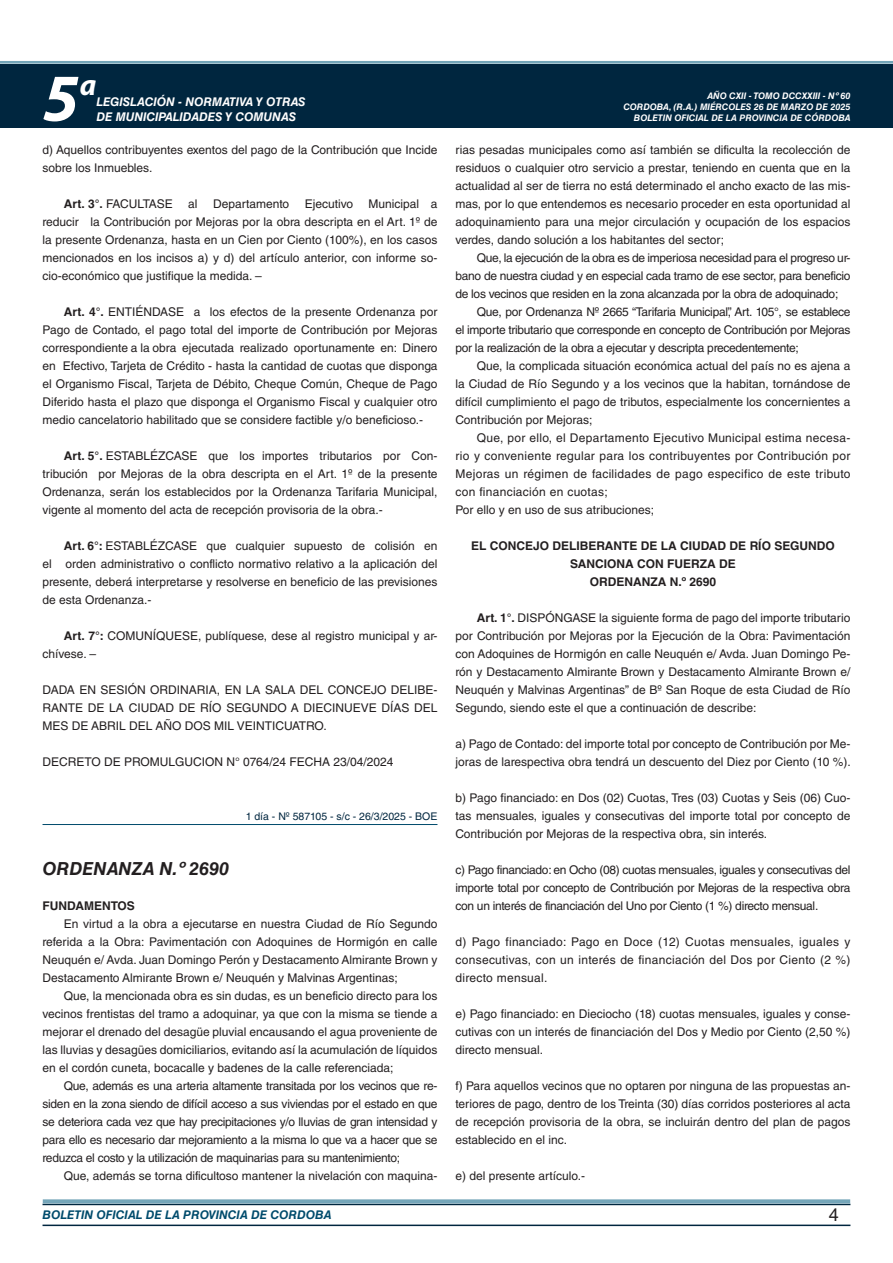
<style>
.page{position:relative;width:893px;height:1263px;background:#fff}
.page>*{position:absolute;margin:0;border:0;box-sizing:border-box;transform-origin:0 0}
.t1{font:italic 700 67.5px "Myriad Pro";color:#fff}
.t2{font:italic 700 30px "Myriad Pro";color:#fff}
.NOMBRE_DE_MINISTERIO{font:italic 700 18px "Helvetica LT Std";color:#231f20}
.t3{font:18px "Helvetica LT Std";color:#231f20}
.TEXTO_BASE{font:12px/18px "Helvetica LT Std";color:#231f20;text-align:justify}
.RESUELVE{font:700 12px "Helvetica LT Std";color:#231f20}
.t4{font:italic 700 12px "Helvetica LT Std";color:#fff}
.t5{font:italic 700 12px "Helvetica LT Std";color:#004b6c}
.TEXTO_BASE-2{font:12px "Helvetica LT Std";letter-spacing:-.025em;color:#231f20}
.TEXTO_BASE-3{font:700 12px "Helvetica LT Std";color:#231f20}
.FECHA_DE_VENCIMIENTO{font:10.5px "Helvetica LT Std";color:#00263f}
.t6{font:italic 700 9px/10.8px "Helvetica LT Std";color:#fff;text-align:right}
.s1{font-weight:700}
</style>
<div class="page">
<div style="left:0;top:61px;width:893px;height:6px;background:#fff;opacity:.75"></div>
<div style="left:0;top:64px;width:893px;height:64px;background:#00263f"></div>
<hr style="left:43px;top:1224px;width:807px;height:2px;background:#00263f">
<div style="left:42px;top:1198px;width:809px;height:8px;background:#fff;opacity:.75"></div>
<hr style="left:43px;top:824px;width:394px;height:1px;background:#004b6c">
<h1 class="t1" style="left:43px;top:54px;width:38px">5</h1>
<h2 class="t2" style="left:80px;top:66px;width:18px">a</h2>
<p class="t4" style="left:96px;top:95px;width:211px">LEGISLACIÓN - NORMATIVA Y OTRAS</p>
<p class="t4" style="left:96px;top:109px;width:201px">DE MUNICIPALIDADES Y COMUNAS</p>
<p class="TEXTO_BASE" style="left:43px;top:141px;width:396px">d) Aquellos contribuyentes exentos del pago de la Contribución que Incide sobre los Inmuebles.</p>
<p class="TEXTO_BASE-2" style="left:64px;top:197px;width:110px"><span class="s1">Art. 3°.</span> FACULTASE</p>
<p class="TEXTO_BASE" style="left:188px;top:195px;width:11px">al</p>
<p class="TEXTO_BASE" style="left:213px;top:195px;width:78px">Departamento</p>
<p class="TEXTO_BASE" style="left:305px;top:195px;width:50px">Ejecutivo</p>
<p class="TEXTO_BASE" style="left:43px;top:195px;width:396px;text-indent:326px">Municipal a reducir la Contribución por Mejoras por la obra descripta en el Art. 1º de la presente Ordenanza, hasta en un Cien por Ciento (100%), en los casos mencionados en los incisos a) y d) del artículo anterior, con informe so&shy;cio-económico que justifique la medida. –</p>
<p class="TEXTO_BASE" style="left:43px;top:303px;width:396px;text-indent:21px"><span class="s1">Art. 4°.</span> ENTIÉNDASE a los efectos de la presente Ordenanza por Pago de Contado, el pago total del importe de Contribución por Mejoras correspondiente a la obra ejecutada realizado oportunamente en: Dinero en Efectivo, Tarjeta de Crédito - hasta la cantidad de cuotas que disponga el Organismo Fiscal, Tarjeta de Débito, Cheque Común, Cheque de Pago Diferido hasta el plazo que disponga el Organismo Fiscal y cualquier otro medio cancelatorio habilitado que se considere factible y/o beneficioso.-</p>
<p class="TEXTO_BASE" style="left:43px;top:447px;width:396px;text-indent:21px"><span class="s1">Art. 5°.</span> ESTABLÉZCASE que los importes tributarios por Con&shy;tribución por Mejoras de la obra descripta en el Art. 1º de la presente Ordenanza, serán los establecidos por la Ordenanza Tarifaria Municipal, vigente al momento del acta de recepción provisoria de la obra.-</p>
<p class="TEXTO_BASE" style="left:43px;top:537px;width:396px;text-indent:21px"><span class="s1">Art. 6°:</span> ESTABLÉZCASE que cualquier supuesto de colisión en el orden administrativo o conflicto normativo relativo a la aplicación del presente, deberá interpretarse y resolverse en beneficio de las previsiones de esta Ordenanza.-</p>
<p class="TEXTO_BASE" style="left:43px;top:627px;width:396px;text-indent:21px"><span class="s1">Art. 7°:</span> COMUNÍQUESE, publíquese, dese al registro municipal y ar&shy;chívese. –</p>
<p class="TEXTO_BASE" style="left:43px;top:681px;width:396px">DADA EN SESIÓN ORDINARIA, EN LA SALA DEL CONCEJO DELIBE-RANTE DE LA CIUDAD DE RÍO SEGUNDO A DIECINUEVE DÍAS DEL MES DE ABRIL DEL AÑO DOS MIL VEINTICUATRO.</p>
<p class="TEXTO_BASE" style="left:43px;top:753px;width:353px">DECRETO DE PROMULGUCION N° 0764/24 FECHA 23/04/2024</p>
<p class="FECHA_DE_VENCIMIENTO" style="left:246px;top:810px;width:193px">1 día - Nº 587105 - s/c - 26/3/2025 - BOE</p>
<p class="NOMBRE_DE_MINISTERIO" style="left:43px;top:858px;width:188px">ORDENANZA N.º 2690</p>
<p class="TEXTO_BASE-3" style="left:43px;top:898px;width:94px">FUNDAMENTOS</p>
<p class="TEXTO_BASE" style="left:43px;top:915px;width:396px;text-indent:21px">En virtud a la obra a ejecutarse en nuestra Ciudad de Río Segundo referida a la Obra: Pavimentación con Adoquines de Hormigón en calle Neuquén e/ Avda. Juan Domingo Perón y Destacamento Almirante Brown y Destacamento Almirante Brown e/ Neuquén y Malvinas Argentinas;</p>
<p class="TEXTO_BASE" style="left:43px;top:987px;width:396px;text-indent:21px">Que, la mencionada obra es sin dudas, es un beneficio directo para los vecinos frentistas del tramo a adoquinar, ya que con la misma se tiende a mejorar el drenado del desagüe pluvial encausando el agua proveniente de las lluvias y desagües domiciliarios, evitando así la acumulación de líquidos en el cordón cuneta, bocacalle y badenes de la calle referenciada;</p>
<p class="TEXTO_BASE" style="left:43px;top:1077px;width:396px;text-indent:21px">Que, además es una arteria altamente transitada por los vecinos que re&shy;siden en la zona siendo de difícil acceso a sus viviendas por el estado en que se deteriora cada vez que hay precipitaciones y/o lluvias de gran intensidad y para ello es necesario dar mejoramiento a la misma lo que va a hacer que se reduzca el costo y la utilización de maquinarias para su mantenimiento;</p>
<p class="TEXTO_BASE" style="left:64px;top:1167px;width:375px">Que, además se torna dificultoso mantener la nivelación con maquina-</p>
<p class="t6" style="left:623px;top:91px;width:229px">AÑO CXII - TOMO DCCXXIII - Nº 60<br>CORDOBA, (R.A.) MIÉRCOLES 26 DE MARZO DE 2025<br>BOLETIN OFICIAL DE LA PROVINCIA DE CÓRDOBA</p>
<p class="TEXTO_BASE" style="left:455px;top:141px;width:396px">rias pesadas municipales como así también se dificulta la recolección de residuos o cualquier otro servicio a prestar, teniendo en cuenta que en la actualidad al ser de tierra no está determinado el ancho exacto de las mis&shy;mas, por lo que entendemos es necesario proceder en esta oportunidad al adoquinamiento para una mejor circulación y ocupación de los espacios verdes, dando solución a los habitantes del sector;</p>
<p class="TEXTO_BASE" style="left:455px;top:249px;width:396px;text-indent:21px">Que, la ejecución de la obra es de imperiosa necesidad para el progreso ur&shy;bano de nuestra ciudad y en especial cada tramo de ese sector, para beneficio de los vecinos que residen en la zona alcanzada por la obra de adoquinado;</p>
<p class="TEXTO_BASE" style="left:455px;top:303px;width:396px;text-indent:21px">Que, por Ordenanza Nº 2665 “Tarifaria Municipal”, Art. 105°, se establece el importe tributario que corresponde en concepto de Contribución por Mejoras por la realización de la obra a ejecutar y descripta precedentemente;</p>
<p class="TEXTO_BASE" style="left:455px;top:357px;width:396px;text-indent:21px">Que, la complicada situación económica actual del país no es ajena a la Ciudad de Río Segundo y a los vecinos que la habitan, tornándose de difícil cumplimiento el pago de tributos, especialmente los concernientes a Contribución por Mejoras;</p>
<p class="TEXTO_BASE" style="left:455px;top:429px;width:396px;text-indent:21px">Que, por ello, el Departamento Ejecutivo Municipal estima necesa&shy;rio y conveniente regular para los contribuyentes por Contribución por Mejoras un régimen de facilidades de pago especifico de este tributo con financiación en cuotas;</p>
<p class="TEXTO_BASE" style="left:455px;top:501px;width:200px">Por ello y en uso de sus atribuciones;</p>
<p class="RESUELVE" style="left:471px;top:538px;width:365px">EL CONCEJO DELIBERANTE DE LA CIUDAD DE RÍO SEGUNDO</p>
<p class="RESUELVE" style="left:570px;top:556px;width:167px">SANCIONA CON FUERZA DE</p>
<p class="RESUELVE" style="left:590px;top:574px;width:128px">ORDENANZA N.º 2690</p>
<p class="TEXTO_BASE" style="left:455px;top:609px;width:396px;text-indent:21px"><span class="s1">Art. 1°.</span> DISPÓNGASE la siguiente forma de pago del importe tributario por Contribución por Mejoras por la Ejecución de la Obra: Pavimentación con Adoquines de Hormigón en calle Neuquén e/ Avda. Juan Domingo Pe&shy;rón y Destacamento Almirante Brown y Destacamento Almirante Brown e/ Neuquén y Malvinas Argentinas” de Bº San Roque de esta Ciudad de Río Segundo, siendo este el que a continuación de describe:</p>
<p class="TEXTO_BASE" style="left:455px;top:735px;width:397px">a) Pago de Contado: del importe total por concepto de Contribución por Me&shy;joras de larespectiva obra tendrá un descuento del Diez por Ciento (10 %).</p>
<p class="TEXTO_BASE" style="left:455px;top:789px;width:396px">b) Pago financiado: en Dos (02) Cuotas, Tres (03) Cuotas y Seis (06) Cuo&shy;tas mensuales, iguales y consecutivas del importe total por concepto de Contribución por Mejoras de la respectiva obra, sin interés.</p>
<p class="TEXTO_BASE" style="left:455px;top:861px;width:396px">c) Pago financiado: en Ocho (08) cuotas mensuales, iguales y consecutivas del importe total por concepto de Contribución por Mejoras de la respectiva obra con un interés de financiación del Uno por Ciento (1 %) directo mensual.</p>
<p class="TEXTO_BASE" style="left:455px;top:933px;width:396px">d) Pago financiado: Pago en Doce (12) Cuotas mensuales, iguales y consecutivas, con un interés de financiación del Dos por Ciento (2 %) directo mensual.</p>
<p class="TEXTO_BASE" style="left:455px;top:1005px;width:396px">e) Pago financiado: en Dieciocho (18) cuotas mensuales, iguales y conse&shy;cutivas con un interés de financiación del Dos y Medio por Ciento (2,50 %) directo mensual.</p>
<p class="TEXTO_BASE" style="left:455px;top:1077px;width:396px">f) Para aquellos vecinos que no optaren por ninguna de las propuestas an&shy;teriores de pago, dentro de los Treinta (30) días corridos posteriores al acta de recepción provisoria de la obra, se incluirán dentro del plan de pagos establecido en el inc.</p>
<p class="TEXTO_BASE" style="left:455px;top:1167px;width:131px">e) del presente artículo.-</p>
<p class="t5" style="left:43px;top:1208px;width:290px">BOLETIN OFICIAL DE LA PROVINCIA DE CORDOBA</p>
<h3 class="t3" style="left:829px;top:1204px;width:12px">4</h3>
</div>
